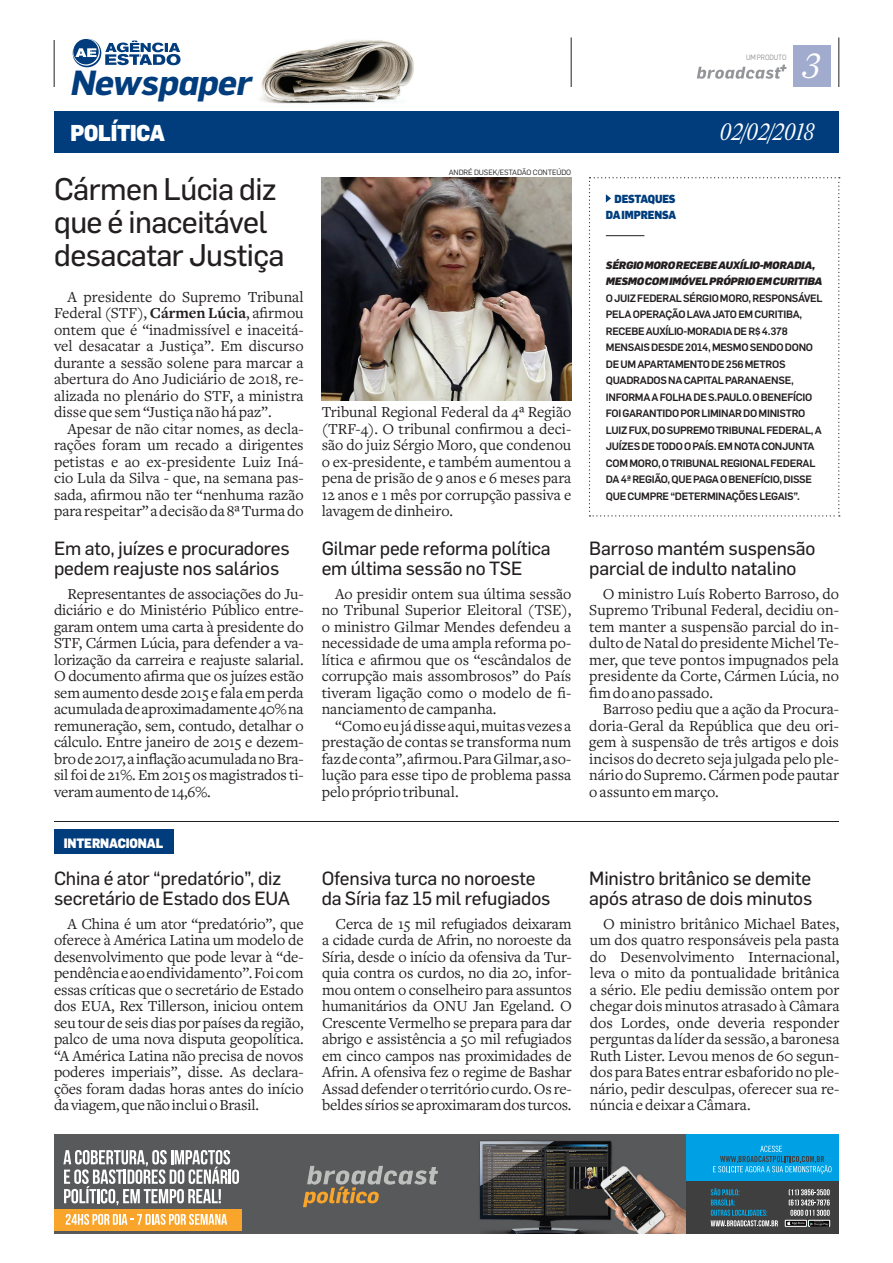
<style>
.page{position:relative;width:893px;height:1263px;background:#fff}
.page>*{position:absolute;margin:0;border:0;box-sizing:border-box;transform-origin:0 0}
.Titulos_Titulos_meno{font:italic 34.5px "Estado Headline";color:#fff}
.t1{font:italic 700 34.2px "Flama";letter-spacing:-.02em;color:#013d7d}
.Titulos_Submanchete{font:30.75px/33px "Flama Basic";letter-spacing:-.02em;color:#231f20}
.cabecalho_site{font:italic 23.1px "Estado Headline";letter-spacing:-.025em;color:#fff;scale:.9 1}
.t2{font:900 22.5px "Flama";letter-spacing:-.01em;color:#fff;scale:.9 1}
.Titulos_Titulos_meno-2{font:18.75px/20.2px "Flama Basic";letter-spacing:-.01em;color:#231f20}
.t3{font:15.9px/16.5px "Freight Text";color:#231f20;text-align:justify}
.t4{font:900 13.35px "Flama";letter-spacing:-.01em;color:#fff;scale:.9 1}
.Destaques_da_Imprens{font:900 11.55px/16.5px "Flama";letter-spacing:-.01em;color:#013d7d;text-align:right;scale:.9 1}
.Destaques_da_Imprens-2{font:500 10.5px/16.5px "Flama";letter-spacing:-.025em;color:#231f20}
.Destaques_da_Imprens-3{font:italic 900 10.5px/16.5px "Flama";letter-spacing:-.02em;color:#231f20}
.Titulos_Titulos_meno-3{font:7.5px "Flama";letter-spacing:-.01em;color:#231f20}
.t5{font:7.5px "Flama";letter-spacing:-.015em;color:#939598;scale:.9 1}
.s1{font-weight:700}
</style>
<div class="page">
<img style="left:244px;top:40px;width:182px;height:72px">
<div style="left:793px;top:46px;width:38px;height:41px;background:#a0abcd"></div>
<div style="left:54px;top:112px;width:785px;height:41px;background:#013d7d"></div>
<hr style="left:54px;top:40px;width:1px;height:47px;background:#231f20">
<hr style="left:571px;top:38px;width:1px;height:49px;background:#231f20">
<hr style="left:839px;top:38px;width:1px;height:49px;background:#231f20">
<svg style="left:72px;top:39px;width:109px;height:28px"></svg>
<svg style="left:697px;top:65px;width:90px;height:14px"></svg>
<img style="left:55px;top:1135px;width:631px;height:99px">
<svg style="left:63px;top:1150px;width:176px;height:55px"></svg>
<div style="left:55px;top:1209px;width:187px;height:21px;background:#f9a42a"></div>
<svg style="left:66px;top:1214px;width:161px;height:11px"></svg>
<svg style="left:303px;top:1166px;width:135px;height:41px;background:#7c7468"></svg>
<div style="left:686px;top:1179px;width:153px;height:55px;background:#3f3f40"></div>
<div style="left:686px;top:1135px;width:153px;height:45px;background:#00a1e4"></div>
<svg style="left:711px;top:1188px;width:67px;height:38px"></svg>
<svg style="left:713px;top:1146px;width:118px;height:28px"></svg>
<div style="left:785px;top:1220px;width:22px;height:6px;border:1px solid #fff"></div>
<svg style="left:787px;top:1189px;width:43px;height:36px"></svg>
<div style="left:808px;top:1220px;width:22px;height:6px;border:1px solid #fff"></div>
<img style="left:810px;top:1221px;width:18px;height:6px">
<hr style="left:54px;top:821px;width:785px;height:1px;background:#231f20">
<div style="left:54px;top:830px;width:120px;height:24px;background:#013d7d"></div>
<img style="left:322px;top:178px;width:249px;height:222px">
<svg style="left:589px;top:177px;width:251px;height:339px"></svg>
<hr style="left:606px;top:235px;width:38px;height:1px;background:#231f20">
<p class="t1" style="left:70px;top:62px;width:182px">Newspaper</p>
<p class="t2" style="left:70px;top:116px;width:107px">POLÍTICA</p>
<p class="Titulos_Submanchete" style="left:54px;top:171px;width:232px">Cármen Lúcia diz que é inaceitável desacatar Justiça</p>
<p class="t3" style="left:54px;top:288px;width:251px;text-indent:14px">A presidente do Supremo Tribunal Federal (STF), <span class="s1">Cármen Lúcia</span>, afirmou ontem que é “inadmissível e inaceitá&shy;vel desacatar a Justiça”. Em discurso durante a sessão solene para marcar a abertura do Ano Judiciário de 2018, re&shy;alizada no plenário do STF, a ministra disse que sem “Justiça não há paz”.</p>
<p class="t3" style="left:54px;top:420px;width:251px;text-indent:14px">Apesar de não citar nomes, as decla&shy;rações foram um recado a dirigentes petistas e ao ex-presidente Luiz Iná&shy;cio Lula da Silva - que, na semana pas&shy;sada, afirmou não ter “nenhuma razão para respeitar” a decisão da 8ª Turma do</p>
<p class="Titulos_Titulos_meno-3" style="left:449px;top:168px;width:119px">ANDRÉ DUSEK/ESTADÃO CONTEÚDO</p>
<p class="t3" style="left:322px;top:404px;width:251px">Tribunal Regional Federal da 4ª Região (TRF-4). O tribunal confirmou a deci&shy;são do juiz Sérgio Moro, que condenou o ex-presidente, e também aumentou a pena de prisão de 9 anos e 6 meses para 12 anos e 1 mês por corrupção passiva e lavagem de dinheiro.</p>
<p class="Titulos_Titulos_meno-2" style="left:54px;top:536px;width:237px">Em ato, juízes e procuradores pedem reajuste nos salários</p>
<p class="Titulos_Titulos_meno-2" style="left:322px;top:536px;width:230px">Gilmar pede reforma política em última sessão no TSE</p>
<p class="t3" style="left:54px;top:585px;width:251px;text-indent:14px">Representantes de associações do Ju&shy;diciário e do Ministério Público entre&shy;garam ontem uma carta à presidente do STF, Cármen Lúcia, para defender a va&shy;lorização da carreira e reajuste salarial.<br>O documento afirma que os juízes estão sem aumento desde 2015 e fala em perda acumulada de aproximadamente 40% na remuneração, sem, contudo, detalhar o cálculo. Entre janeiro de 2015 e dezem&shy;bro de 2017, a inflação acumulada no Bra&shy;sil foi de 21%. Em 2015 os magistrados ti&shy;veram aumento de 14,6%.</p>
<p class="t3" style="left:322px;top:585px;width:251px;text-indent:14px">Ao presidir ontem sua última sessão no Tribunal Superior Eleitoral (TSE), o ministro Gilmar Mendes defendeu a necessidade de uma ampla reforma po&shy;lítica e afirmou que os “escândalos de corrupção mais assombrosos” do País tiveram ligação como o modelo de fi&shy;nanciamento de campanha.</p>
<p class="t3" style="left:322px;top:717px;width:251px;text-indent:14px">“Como eu já disse aqui, muitas vezes a prestação de contas se transforma num faz de conta”, afirmou. Para Gilmar, a so&shy;lução para esse tipo de problema passa pelo próprio tribunal.</p>
<p class="t4" style="left:64px;top:833px;width:112px">INTERNACIONAL</p>
<p class="Titulos_Titulos_meno-2" style="left:54px;top:866px;width:238px">China é ator “predatório”, diz secretário de Estado dos EUA</p>
<p class="Titulos_Titulos_meno-2" style="left:322px;top:866px;width:215px">Ofensiva turca no noroeste</p>
<p class="Titulos_Titulos_meno-2" style="left:322px;top:887px;width:230px">da Síria faz 15 mil refugiados</p>
<p class="t5" style="left:746px;top:53px;width:46px">UM PRODUTO</p>
<p class="Titulos_Titulos_meno" style="left:802px;top:50px;width:20px">3</p>
<p class="Destaques_da_Imprens" style="left:606px;top:189px;width:80px">DESTAQUES<br>DA IMPRENSA</p>
<p class="cabecalho_site" style="left:719px;top:122px;width:107px">02/02/2018</p>
<p class="Destaques_da_Imprens-3" style="left:606px;top:256px;width:218px">SÉRGIO MORO RECEBE AUXÍLIO-MORADIA,<br>MESMO COM IMÓVEL PRÓPRIO EMCURITIBA</p>
<p class="Destaques_da_Imprens-2" style="left:606px;top:289px;width:218px">O JUIZ FEDERAL SÉRGIO MORO, RESPONSÁVEL PELA OPERAÇÃO LAVA JATO EM CURITIBA, RECEBE AUXÍLIO-MO RADIA DE R$ 4.378<br>MENSAIS DESDE 2014, MESMO</p>
<p class="Destaques_da_Imprens-2" style="left:606px;top:338px;width:217px;text-indent:144px">SENDO DONO<br>DE UM APARTAMENTO DE 256 METROS<br>QUADRADOS NA CAPITAL PARANAENSE,<br>INFORMA A FOLHA DE S.PAULO. O BENEFÍCIO<br>FOI GARANTIDO POR LIMINAR DO MINISTRO<br>LUIZ FUX, DO SUPREMO TRIBUNAL FEDERAL, A<br>JUÍZES DE TODO O PAÍS. EM NOTA CONJUNTA<br>COM</p>
<p class="Destaques_da_Imprens-2" style="left:606px;top:454px;width:211px;text-indent:23px">MORO, O TRIBUNAL REGIONAL FEDERAL<br>DA 4ª REGIÃO, QUE PAGA O BENEFÍCIO, DISSE<br>QUE CUMPRE “DETERMINAÇÕES LEGAIS”.</p>
<p class="Titulos_Titulos_meno-2" style="left:589px;top:536px;width:228px">Barroso mantém suspensão parcial de indulto natalino</p>
<p class="t3" style="left:589px;top:585px;width:251px;text-indent:14px">O ministro Luís Roberto Barroso, do Supremo Tribunal Federal, decidiu on&shy;tem manter a suspensão parcial do in&shy;dulto de Natal do presidente Michel Te&shy;mer, que teve pontos impugnados pela presidente da Corte, Cármen Lúcia, no fim do ano passado.</p>
<p class="t3" style="left:589px;top:701px;width:251px;text-indent:14px">Barroso pediu que a ação da Procura&shy;doria-Geral da República que deu ori&shy;gem à suspensão de três artigos e dois incisos do decreto seja julgada pelo ple&shy;nário do Supremo. Cármen pode pautar o assunto em março.</p>
<p class="Titulos_Titulos_meno-2" style="left:589px;top:866px;width:224px">Ministro britânico se demite após atraso de dois minutos</p>
<p class="t3" style="left:54px;top:915px;width:251px;text-indent:14px">A China é um ator “predatório”, que oferece à América Latina um modelo de desenvolvimento que pode levar à “de&shy;pendência e ao endividamento”. Foi com essas críticas que o secretário de Estado dos EUA, Rex Tillerson, iniciou ontem seu tour de seis dias por países da região, palco de uma nova disputa geopolítica. “A América Latina não precisa de novos poderes imperiais”, disse. As declara&shy;ções foram dadas horas antes do início da viagem, que não inclui o Brasil.</p>
<p class="t3" style="left:322px;top:915px;width:251px;text-indent:14px">Cerca de 15 mil refugiados deixaram a cidade curda de Afrin, no noroeste da Síria, desde o início da ofensiva da Tur&shy;quia contra os curdos, no dia 20, infor&shy;mou ontem o conselheiro para assuntos humanitários da ONU Jan Egeland. O Crescente Vermelho se prepara para dar abrigo e assistência a 50 mil refugiados em cinco campos nas proximidades de Afrin. A ofensiva fez o regime de Bashar Assad defender o território curdo. Os re&shy;beldes sírios se aproximaram dos turcos.</p>
<p class="t3" style="left:590px;top:915px;width:251px;text-indent:14px">O ministro britânico Michael Bates, um dos quatro responsáveis pela pasta do Desenvolvimento Internacional, leva o mito da pontualidade britânica a sério. Ele pediu demissão ontem por chegar dois minutos atrasado à Câmara dos Lordes, onde deveria responder perguntas da líder da sessão, a baronesa Ruth Lister. Levou menos de 60 segun&shy;dos para Bates entrar esbaforido no ple&shy;nário, pedir desculpas, oferecer sua re&shy;núncia e deixar a Câmara.</p>
</div>
